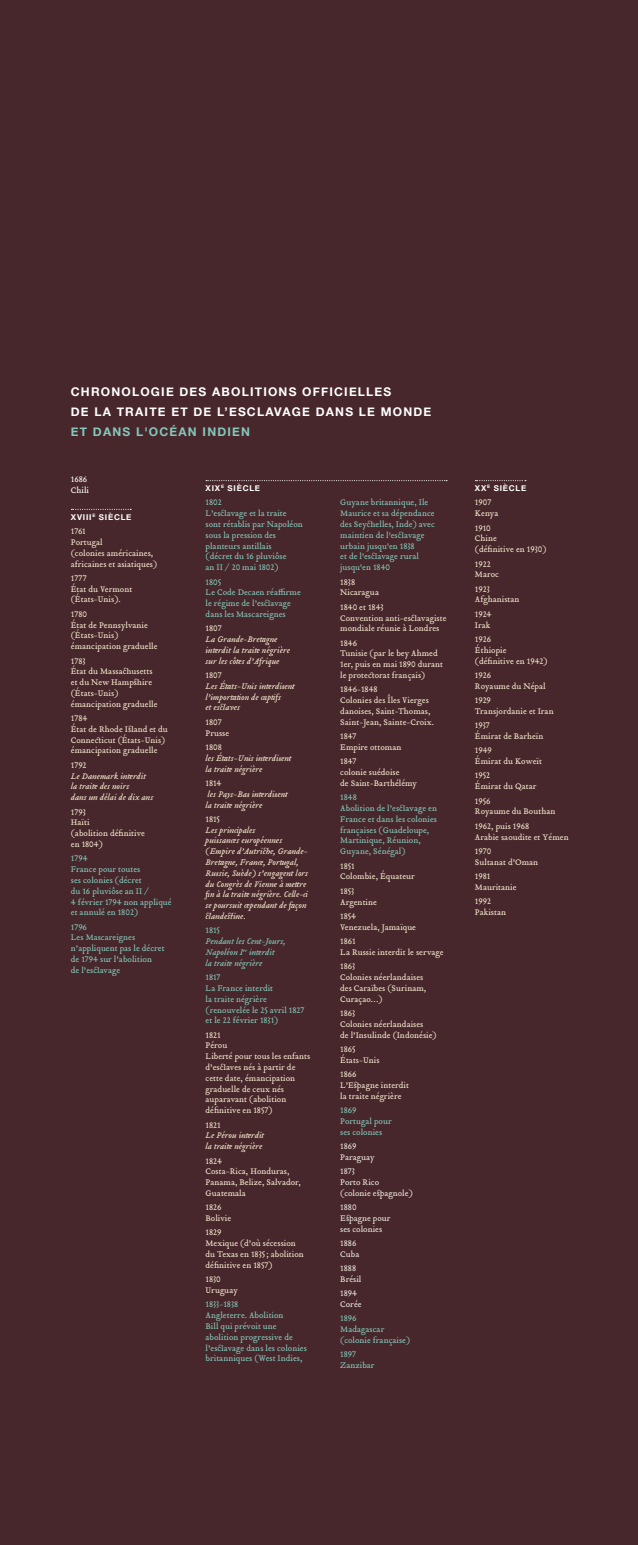
<style>
.page{position:relative;width:638px;height:1545px;background:#47272b}
.page>*{position:absolute;margin:0;border:0;box-sizing:border-box;transform-origin:0 0}
.t1{font:700 12px/20px "Helvetica Neue";letter-spacing:.1em;color:#fff}
.t2{font:700 12px "Helvetica Neue";letter-spacing:.1em;color:#83c8bb}
.t3{font:9px/10.8px "Tribute OT";color:#f3e7ce}
.t4{font:9px/10.8px "Tribute OT";color:#83c8bb}
.t5{font:italic 9px/10.8px "Tribute OT";color:#f3e7ce}
.t6{font:9px/10.8px "Tribute OT";color:#ede8df}
.t7{font:italic 9px/10.8px "Tribute OT";color:#83c8bb}
.t8{font:9px/10.8px "Tribute OT";color:#fff}
.t9{font:700 8px "Helvetica Neue";letter-spacing:.1em;color:#fff}
</style>
<div class="page">
<svg style="left:71px;top:509px;width:60px;height:1px"></svg>
<svg style="left:206px;top:480px;width:241px;height:1px"></svg>
<svg style="left:475px;top:480px;width:51px;height:1px"></svg>
<h1 class="t1" style="left:71px;top:382px;width:362px">CHRONOLOGIE DES ABOLITIONS OFFICIELLES<br>DE LA TRAITE ET DE L’ESCLAVAGE DANS LE MONDE</h1>
<h1 class="t2" style="left:71px;top:422px;width:181px">ET DANS L'OCÉAN INDIEN</h1>
<p class="t8" style="left:71px;top:474px;width:20px">1686<br>Chili</p>
<p class="t9" style="left:71px;top:511px;width:62px">XVIII<sup>E</sup> SIÈCLE</p>
<p class="t3" style="left:71px;top:526px;width:88px">1761<br>Portugal<br>(colonies américaines, africaines et asiatiques)</p>
<p class="t3" style="left:71px;top:573px;width:63px">1777<br>État du Vermont (États-Unis).</p>
<p class="t3" style="left:71px;top:609px;width:88px">1780<br>État de Pennsylvanie (États-Unis) émancipation graduelle</p>
<p class="t3" style="left:71px;top:655px;width:88px">1783<br>État du Massachusetts et du New Hampshire (États-Unis) émancipation graduelle</p>
<p class="t3" style="left:71px;top:713px;width:98px">1784<br>État de Rhode Island et du<br>Connecticut (États-Unis) émancipation graduelle</p>
<p class="t3" style="left:71px;top:760px;width:17px">1792</p>
<p class="t5" style="left:71px;top:770px;width:84px">Le Danemark interdit la traite des noirs<br>dans un délai de dix ans</p>
<p class="t3" style="left:71px;top:806px;width:76px">1793<br>Haïti<br>(abolition définitive en 1804)</p>
<p class="t4" style="left:71px;top:853px;width:102px">1794<br>France pour toutes<br>ses colonies (décret<br>du 16 pluviôse an II /<br>4 février 1794 non appliqué et annulé en 1802)</p>
<p class="t4" style="left:71px;top:921px;width:95px">1796<br>Les Mascareignes n’appliquent pas le décret de 1794 sur l’abolition<br>de l’esclavage</p>
<p class="t9" style="left:206px;top:482px;width:56px">XIX<sup>E</sup> SIÈCLE</p>
<p class="t4" style="left:206px;top:497px;width:99px">1802<br>L’esclavage et la traite sont rétablis par Napoléon sous la pression des planteurs antillais<br>(décret du 16 pluviôse<br>an II / 20 mai 1802)</p>
<p class="t4" style="left:206px;top:576px;width:97px">1805<br>Le Code Decaen réaffirme le régime de l’esclavage dans les Mascareignes</p>
<p class="t3" style="left:206px;top:623px;width:18px">1807</p>
<p class="t5" style="left:206px;top:634px;width:86px">La Grande-Bretagne interdit la traite négrière sur les côtes d’Afrique</p>
<p class="t3" style="left:206px;top:670px;width:18px">1807</p>
<p class="t5" style="left:206px;top:681px;width:91px">Les États-Unis interdisent l’importation de captifs<br>et esclaves</p>
<p class="t3" style="left:206px;top:717px;width:25px">1807<br>Prusse</p>
<p class="t3" style="left:206px;top:742px;width:18px">1808</p>
<p class="t5" style="left:206px;top:753px;width:88px">les États-Unis interdisent la traite négrière</p>
<p class="t3" style="left:206px;top:778px;width:17px">1814</p>
<p class="t5" style="left:206px;top:788px;width:84px">les Pays-Bas interdisent la traite négrière</p>
<p class="t3" style="left:206px;top:814px;width:16px">1815</p>
<p class="t5" style="left:206px;top:824px;width:104px">Les principales<br>puissances européennes (Empire d’Autriche, Grande-<br>Bretagne, France, Portugal,<br>Russie, Suède) s’engagent lors du Congrès de Vienne à mettre fin à la traite négrière. Celle-ci se poursuit cependant de façon clandestine.</p>
<p class="t4" style="left:206px;top:925px;width:16px">1815</p>
<p class="t7" style="left:206px;top:936px;width:81px">Pendant les Cent-Jours,<br>Napoléon I<sup>er</sup> interdit<br>la traite négrière</p>
<p class="t4" style="left:206px;top:972px;width:100px">1817<br>La France interdit<br>la traite négrière (renouvelée le 25 avril 1827 et le 22 février 1831)</p>
<p class="t3" style="left:206px;top:1029px;width:106px">1821<br>Pérou<br>Liberté pour tous les enfants d’esclaves nés à partir de cette date, émancipation graduelle de ceux nés auparavant (abolition définitive en 1857)</p>
<p class="t3" style="left:206px;top:1119px;width:17px">1821</p>
<p class="t5" style="left:206px;top:1130px;width:60px">Le Pérou interdit la traite négrière</p>
<p class="t3" style="left:206px;top:1155px;width:97px">1824<br>Costa-Rica, Honduras,<br>Panama, Belize, Salvador,<br>Guatemala</p>
<p class="t3" style="left:206px;top:1202px;width:27px">1826<br>Bolivie</p>
<p class="t3" style="left:206px;top:1227px;width:100px">1829<br>Mexique (d’où sécession du Texas en 1835; abolition définitive en 1857)</p>
<p class="t3" style="left:206px;top:1274px;width:34px">1830<br>Uruguay</p>
<p class="t4" style="left:206px;top:1299px;width:103px">1833-1838<br>Angleterre. Abolition<br>Bill qui prévoit une abolition progressive de l’esclavage dans les colonies britanniques (West Indies,</p>
<p class="t4" style="left:340px;top:497px;width:96px">Guyane britannique, Ile<br>Maurice et sa dépendance des Seychelles, Inde) avec maintien de l'esclavage urbain jusqu'en 1838<br>et de l'esclavage rural jusqu'en 1840</p>
<p class="t3" style="left:340px;top:576px;width:40px">1838<br>Nicaragua</p>
<p class="t3" style="left:340px;top:602px;width:108px">1840 et 1843<br>Convention anti-esclavagiste mondiale réunie à Londres</p>
<p class="t3" style="left:340px;top:637px;width:104px">1846<br>Tunisie (par le bey Ahmed<br>1er, puis en mai 1890 durant le protectorat français)</p>
<p class="t3" style="left:340px;top:684px;width:95px">1846-1848<br>Colonies des Îles Vierges danoises, Saint-Thomas,<br>Saint-Jean, Sainte-Croix.</p>
<p class="t3" style="left:340px;top:731px;width:63px">1847<br>Empire ottoman</p>
<p class="t3" style="left:340px;top:756px;width:78px">1847<br>colonie suédoise<br>de Saint-Barthélémy</p>
<p class="t4" style="left:340px;top:792px;width:98px">1848<br>Abolition de l’esclavage en<br>France et dans les colonies françaises (Guadeloupe,<br>Martinique, Réunion,<br>Guyane, Sénégal)</p>
<p class="t3" style="left:340px;top:860px;width:76px">1851<br>Colombie, Équateur</p>
<p class="t3" style="left:340px;top:886px;width:38px">1853<br>Argentine</p>
<p class="t3" style="left:340px;top:911px;width:77px">1854<br>Venezuela, Jamaïque</p>
<p class="t3" style="left:340px;top:936px;width:105px">1861<br>La Russie interdit le servage</p>
<p class="t3" style="left:340px;top:961px;width:88px">1863<br>Colonies néerlandaises des Caraïbes (Surinam,<br>Curaçao…)</p>
<p class="t3" style="left:340px;top:1008px;width:98px">1863<br>Colonies néerlandaises<br>de l’Insulinde (Indonésie)</p>
<p class="t3" style="left:340px;top:1044px;width:41px">1865<br>États-Unis</p>
<p class="t3" style="left:340px;top:1069px;width:70px">1866<br>L’Espagne interdit la traite négrière</p>
<p class="t4" style="left:340px;top:1105px;width:53px">1869<br>Portugal pour ses colonies</p>
<p class="t6" style="left:340px;top:1141px;width:36px">1869<br>Paraguay</p>
<p class="t6" style="left:340px;top:1166px;width:74px">1873<br>Porto Rico<br>(colonie espagnole)</p>
<p class="t6" style="left:340px;top:1202px;width:52px">1880<br>Espagne pour ses colonies</p>
<p class="t6" style="left:340px;top:1238px;width:21px">1886<br>Cuba</p>
<p class="t6" style="left:340px;top:1263px;width:23px">1888<br>Brésil</p>
<p class="t6" style="left:340px;top:1288px;width:23px">1894<br>Corée</p>
<p class="t4" style="left:340px;top:1313px;width:71px">1896<br>Madagascar (colonie française)</p>
<p class="t4" style="left:340px;top:1349px;width:36px">1897<br>Zanzibar</p>
<p class="t9" style="left:475px;top:482px;width:53px">XX<sup>E</sup> SIÈCLE</p>
<p class="t3" style="left:475px;top:497px;width:25px">1907<br>Kenya</p>
<p class="t3" style="left:475px;top:522px;width:73px">1910<br>Chine<br>(définitive en 1930)</p>
<p class="t3" style="left:475px;top:558px;width:26px">1922<br>Maroc</p>
<p class="t3" style="left:475px;top:583px;width:46px">1923<br>Afghanistan</p>
<p class="t3" style="left:475px;top:609px;width:18px">1924<br>Irak</p>
<p class="t3" style="left:475px;top:634px;width:74px">1926<br>Éthiopie (définitive en 1942)</p>
<p class="t3" style="left:475px;top:670px;width:72px">1926<br>Royaume du Népal</p>
<p class="t3" style="left:475px;top:695px;width:80px">1929<br>Transjordanie et Iran</p>
<p class="t3" style="left:475px;top:720px;width:70px">1937<br>Émirat de Barheïn</p>
<p class="t3" style="left:475px;top:745px;width:69px">1949<br>Émirat du Koweït</p>
<p class="t3" style="left:475px;top:770px;width:63px">1952<br>Émirat du Qatar</p>
<p class="t3" style="left:475px;top:795px;width:82px">1956<br>Royaume du Bouthan</p>
<p class="t3" style="left:475px;top:821px;width:95px">1962, puis 1968<br>Arabie saoudite et Yémen</p>
<p class="t3" style="left:475px;top:846px;width:65px">1970<br>Sultanat d’Oman</p>
<p class="t3" style="left:475px;top:871px;width:43px">1981<br>Mauritanie</p>
<p class="t3" style="left:475px;top:896px;width:33px">1992<br>Pakistan</p>
</div>
